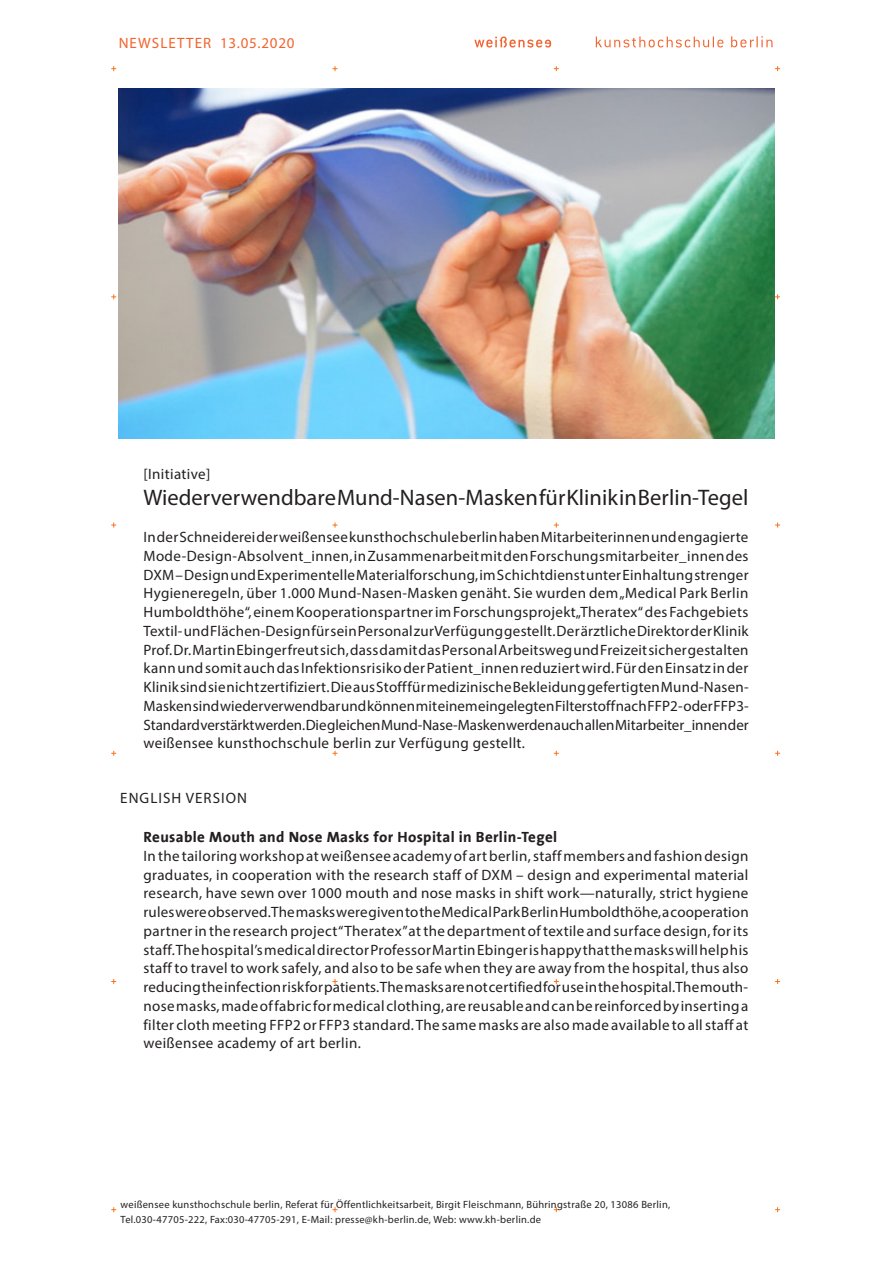
<style>
.page{position:relative;width:893px;height:1263px;background:#fff}
.page>*{position:absolute;margin:0;border:0;box-sizing:border-box;transform-origin:0 0}
.Überschrift{font:22.5px "Myriad Pro";color:#231f20}
.Fließtext{font:15px/18.8px "Myriad Pro";letter-spacing:.025em;color:#231f20;text-align:justify}
.Überschrift_Englisch{font:700 15px "The Sans Office";letter-spacing:.025em;color:#231f20}
.t1{font:15px "Myriad Pro";letter-spacing:.07em;color:#f2642f}
.Fließtext-2{font:15px "Myriad Pro";letter-spacing:.07em;color:#231f20}
.Kategorie_der_News{font:15px "Myriad Pro";letter-spacing:.025em;color:#231f20}
.t2{font:10.5px/15px "Myriad Pro";letter-spacing:.025em;color:#231f20}
</style>
<div class="page">
<svg style="left:474px;top:37px;width:77px;height:11px"></svg>
<svg style="left:596px;top:37px;width:127px;height:11px"></svg>
<svg style="left:731px;top:36px;width:41px;height:11px"></svg>
<img style="left:119px;top:88px;width:655px;height:350px">
<p class="t1" style="left:119px;top:34px;width:177px">NEWSLETTER 13.05.2020</p>
<p class="Kategorie_der_News" style="left:144px;top:465px;width:68px">[Initiative]</p>
<p class="Überschrift" style="left:144px;top:483px;width:606px">Wiederverwendbare Mund-Nasen-Masken für Klinik in Berlin-Tegel</p>
<p class="Fließtext" style="left:144px;top:527px;width:607px">In der Schneiderei der weißensee kunsthochschule berlin haben Mitarbeiterinnen und engagierte Mode-Design-Absolvent_innen, in Zusammenarbeit mit den Forschungsmitarbeiter_innen des DXM – Design und Experimentelle Materialforschung, im Schichtdienst unter Einhaltung strenger Hygieneregeln, über 1.000 Mund-Nasen-Masken genäht. Sie wurden dem „Medical Park Berlin Humboldthöhe“, einem Kooperationspartner im Forschungsprojekt „Theratex“ des Fachgebiets Textil- und Flächen-Design für sein Personal zur Verfügung gestellt. Der ärztliche Direktor der Klinik Prof. Dr. Martin Ebinger freut sich, dass damit das Personal Arbeitsweg und Freizeit sicher gestalten kann und somit auch das Infektionsrisiko der Patient_innen reduziert wird. Für den Einsatz in der Klinik sind sie nicht zertifiziert. Die aus Stoff für medizinische Bekleidung gefertigten Mund-Nasen-Masken sind wiederverwendbar und können mit einem eingelegten Filterstoff nach FFP2- oder FFP3- Standard verstärkt werden. Die gleichen Mund-Nase-Masken werden auch allen Mitarbeiter_innen der weißensee kunsthochschule berlin zur Verfügung gestellt.</p>
<p class="Fließtext-2" style="left:120px;top:789px;width:128px">ENGLISH VERSION</p>
<p class="Überschrift_Englisch" style="left:144px;top:829px;width:415px">Reusable Mouth and Nose Masks for Hospital in Berlin-Tegel</p>
<p class="Fließtext" style="left:144px;top:846px;width:607px">In the tailoring workshop at weißensee academy of art berlin, staff members and fashion design graduates, in cooperation with the research staff of DXM – design and experimental material research, have sewn over 1000 mouth and nose masks in shift work—naturally, strict hygiene rules were observed. The masks were given to the Medical Park Berlin Humboldthöhe, a cooperation partner in the research project “Theratex” at the department of textile and surface design, for its staff. The hospital’s medical director Professor Martin Ebinger is happy that the masks will help his staff to travel to work safely, and also to be safe when they are away from the hospital, thus also reducing the infection risk for patients. The masks are not certified for use in the hospital. The mouth&shy;nose masks, made of fabric for medical clothing, are reusable and can be reinforced by inserting a filter cloth meeting FFP2 or FFP3 standard. The same masks are also made available to all staff at weißensee academy of art berlin.</p>
<p class="t2" style="left:121px;top:1197px;width:551px">weißensee kunsthochschule berlin, Referat für Öffentlichkeitsarbeit, Birgit Fleischmann, Bühringstraße 20, 13086 Berlin,<br>Tel.030-47705-222, Fax:030-47705-291, E-Mail: presse@kh-berlin.de, Web: www.kh-berlin.de</p>
</div>
